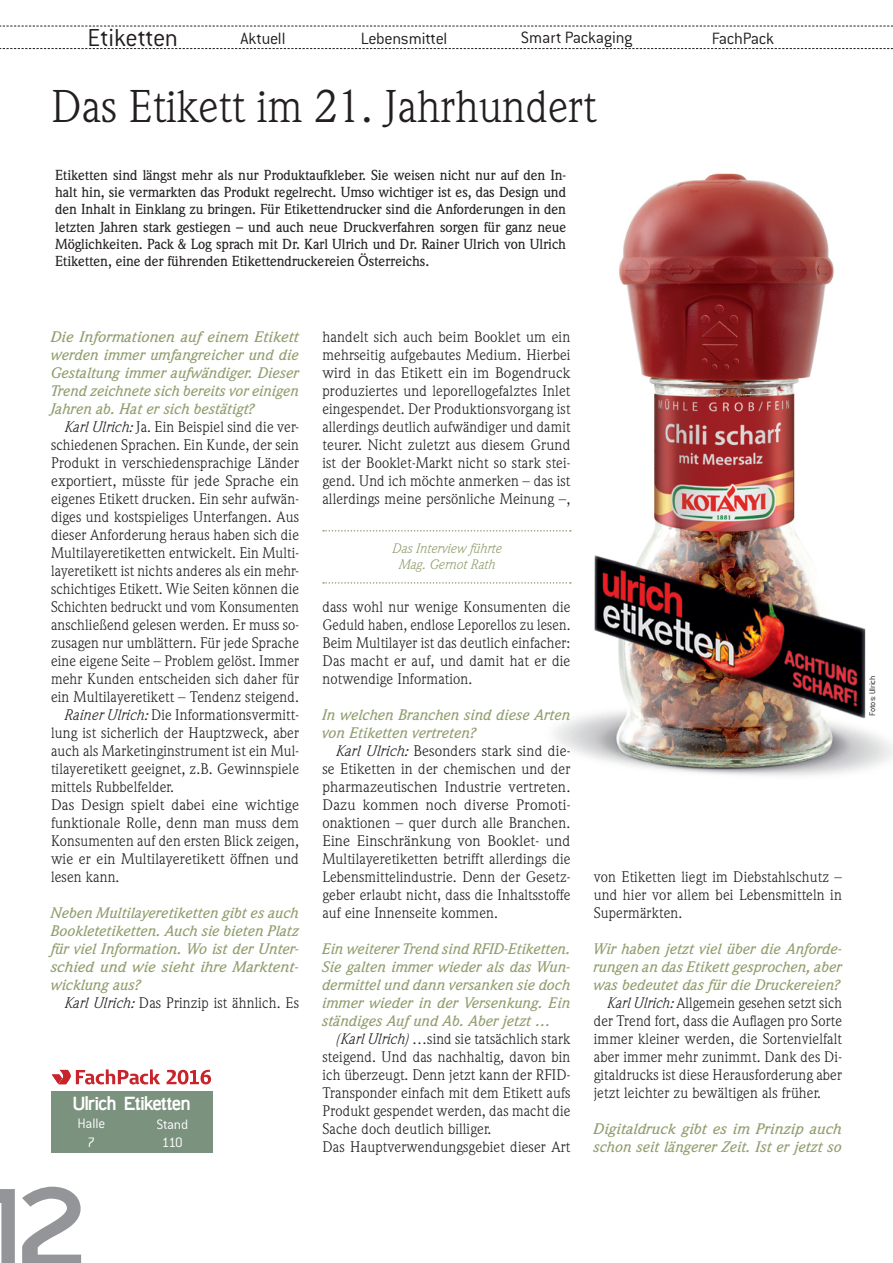
<style>
.page{position:relative;width:893px;height:1263px;background:#fff}
.page>*{position:absolute;margin:0;border:0;box-sizing:border-box;transform-origin:0 0}
.t1{font:700 108px "Aerohop";color:#939598}
.t2{font:45px "Weidemann Std";color:#231f20}
.t3{font:300 27px "Conduit ITC Pro";letter-spacing:-.02em;color:#231f20}
.t4{font:300 18px "Conduit ITC Pro";letter-spacing:-.015em;color:#231f20}
.t5{font:700 18px "Aerohop";letter-spacing:-.02em;color:#fff}
.t6{font:15px/18px "Weidemann Std";letter-spacing:.01em;color:#231f20;text-align:justify}
.t7{font:italic 500 15px/18px "Weidemann Std";letter-spacing:.01em;color:#919e6e;text-align:justify}
.t8{font:italic 500 15px/18px "Weidemann Std";letter-spacing:.01em;color:#919e6e;text-align:justify;scale:1.04 1}
.t9{font:15px "Weidemann Std";letter-spacing:.01em;color:#231f20;scale:1.04 1}
.t10{font:15px "Weidemann Std";letter-spacing:.01em;color:#231f20;scale:.96 1}
.t11{font:15px "Weidemann Std";letter-spacing:.01em;color:#231f20;scale:1.05 1}
.t12{font:300 15px "Conduit ITC Pro";letter-spacing:-.02em;color:#fff}
.t13{font:500 14.25px/17.1px "Weidemann Std";letter-spacing:-.01em;color:#231f20;text-align:justify}
.t14{font:italic 13.5px/16.2px "Weidemann Std";color:#919e6e;text-align:center}
.t15{font:300 9px "Conduit ITC Pro";letter-spacing:-.01em;color:#231f20}
.s1{font-style:italic}
</style>
<div class="page">
<img style="left:527px;top:173px;width:366px;height:603px">
<svg style="left:323px;top:530px;width:248px;height:1px"></svg>
<svg style="left:323px;top:582px;width:248px;height:2px"></svg>
<div style="left:51px;top:1091px;width:162px;height:62px;background:#7b927e"></div>
<svg style="left:52px;top:1069px;width:159px;height:15px"></svg>
<svg style="left:0;top:48px;width:893px;height:1px"></svg>
<svg style="left:0;top:26px;width:893px;height:1px"></svg>
<h3 class="t3" style="left:88px;top:23px;width:92px">Etiketten</h3>
<p class="t4" style="left:240px;top:28px;width:47px">Aktuell</p>
<p class="t4" style="left:361px;top:28px;width:88px">Lebensmittel</p>
<p class="t4" style="left:521px;top:28px;width:113px">Smart Packaging</p>
<p class="t4" style="left:712px;top:28px;width:64px">FachPack</p>
<h2 class="t2" style="left:51px;top:80px;width:547px">Das Etikett im 21. Jahrhundert</h2>
<p class="t13" style="left:55px;top:167px;width:512px">Etiketten sind längst mehr als nur Produktaufkleber. Sie weisen nicht nur auf den In&shy;halt hin, sie vermarkten das Produkt regelrecht. Umso wichtiger ist es, das Design und den Inhalt in Einklang zu bringen. Für Etikettendrucker sind die Anforderungen in den letzten Jahren stark gestiegen – und auch neue Druckverfahren sorgen für ganz neue Möglichkeiten. Pack &amp; Log sprach mit Dr. Karl Ulrich und Dr. Rainer Ulrich von Ulrich Etiketten, eine der führenden Etikettendruckereien Österreichs.</p>
<p class="t8" style="left:51px;top:328px;width:240px">Die Informationen auf einem Etikett werden immer umfangreicher und die Gestaltung immer aufwändiger. Dieser Trend zeichnete sich bereits vor einigen Jahren ab. Hat er sich bestätigt?</p>
<p class="t6" style="left:64px;top:418px;width:237px"><span class="s1">Karl Ulrich:</span> Ja. Ein Beispiel sind die ver-</p>
<p class="t6" style="left:51px;top:436px;width:249px">schiedenen Sprachen. Ein Kunde, der sein</p>
<p class="t6" style="left:51px;top:454px;width:249px">Produkt in verschiedensprachige Länder</p>
<p class="t9" style="left:51px;top:472px;width:240px">exportiert, müsste für jede Sprache ein</p>
<p class="t6" style="left:51px;top:490px;width:250px">eigenes Etikett drucken. Ein sehr aufwän-</p>
<p class="t6" style="left:51px;top:508px;width:249px">diges und kostspieliges Unterfangen. Aus</p>
<p class="t6" style="left:51px;top:526px;width:249px">dieser Anforderung heraus haben sich die</p>
<p class="t6" style="left:51px;top:544px;width:249px">Multilayeretiketten entwickelt. Ein Multi-</p>
<p class="t6" style="left:51px;top:562px;width:249px">layeretikett ist nichts anderes als ein mehr-</p>
<p class="t6" style="left:51px;top:580px;width:250px">schichtiges Etikett. Wie Seiten können die</p>
<p class="t10" style="left:51px;top:598px;width:260px">Schichten bedruckt und vom Konsumenten</p>
<p class="t6" style="left:51px;top:616px;width:249px">anschließend gelesen werden. Er muss so-</p>
<p class="t6" style="left:51px;top:634px;width:250px">zusagen nur umblättern. Für jede Sprache</p>
<p class="t6" style="left:51px;top:652px;width:250px">eine eigene Seite – Problem gelöst. Immer</p>
<p class="t6" style="left:51px;top:670px;width:249px">mehr Kunden entscheiden sich daher für</p>
<p class="t6" style="left:51px;top:688px;width:249px">ein Multilayeretikett – Tendenz steigend.</p>
<p class="t6" style="left:64px;top:706px;width:237px"><span class="s1">Rainer Ulrich:</span> Die Informationsvermitt-</p>
<p class="t6" style="left:51px;top:724px;width:249px">lung ist sicherlich der Hauptzweck, aber</p>
<p class="t6" style="left:51px;top:742px;width:249px">auch als Marketinginstrument ist ein Mul-</p>
<p class="t6" style="left:51px;top:760px;width:249px">tilayeretikett geeignet, z.B. Gewinnspiele</p>
<p class="t6" style="left:51px;top:778px;width:124px">mittels Rubbelfelder.</p>
<p class="t11" style="left:51px;top:796px;width:238px">Das Design spielt dabei eine wichtige</p>
<p class="t6" style="left:51px;top:814px;width:250px">funktionale Rolle, denn man muss dem</p>
<p class="t6" style="left:51px;top:832px;width:249px">Konsumenten auf den ersten Blick zeigen,</p>
<p class="t6" style="left:51px;top:850px;width:249px">wie er ein Multilayeretikett öffnen und</p>
<p class="t6" style="left:51px;top:868px;width:70px">lesen kann.</p>
<p class="t7" style="left:51px;top:904px;width:249px">Neben Multilayeretiketten gibt es auch Bookletetiketten. Auch sie bieten Platz für viel Information. Wo ist der Unter&shy;schied und wie sieht ihre Marktent&shy;wicklung aus?</p>
<p class="t6" style="left:64px;top:994px;width:237px"><span class="s1">Karl Ulrich:</span> Das Prinzip ist ähnlich. Es</p>
<p class="t5" style="left:73px;top:1092px;width:118px">Ulrich Etiketten</p>
<p class="t12" style="left:78px;top:1115px;width:29px">Halle</p>
<p class="t12" style="left:156px;top:1116px;width:33px">Stand</p>
<p class="t12" style="left:88px;top:1134px;width:9px">7</p>
<p class="t12" style="left:162px;top:1134px;width:23px">110</p>
<h1 class="t1" style="left:-9px;top:1159px;width:95px">12</h1>
<p class="t6" style="left:322px;top:328px;width:250px">handelt sich auch beim Booklet um ein mehrseitig aufgebautes Medium. Hierbei wird in das Etikett ein im Bogendruck produziertes und leporellogefalztes Inlet eingespendet. Der Produktionsvorgang ist allerdings deutlich aufwändiger und damit teurer. Nicht zuletzt aus diesem Grund ist der Booklet-Markt nicht so stark stei&shy;gend. Und ich möchte anmerken – das ist allerdings meine persönliche Meinung –,</p>
<p class="t14" style="left:391px;top:540px;width:111px">Das Interview führte<br>Mag. Gernot Rath</p>
<p class="t6" style="left:322px;top:598px;width:250px">dass wohl nur wenige Konsumenten die Geduld haben, endlose Leporellos zu lesen.<br>Beim Multilayer ist das deutlich einfacher:<br>Das macht er auf, und damit hat er die notwendige Information.</p>
<p class="t7" style="left:322px;top:706px;width:250px">In welchen Branchen sind diese Arten von Etiketten vertreten?</p>
<p class="t6" style="left:322px;top:742px;width:250px;text-indent:13px"><span class="s1">Karl Ulrich:</span> Besonders stark sind die&shy;se Etiketten in der chemischen und der pharmazeutischen Industrie vertreten.<br>Dazu kommen noch diverse Promoti&shy;onaktionen – quer durch alle Branchen.<br>Eine Einschränkung von Booklet- und Multilayeretiketten betrifft allerdings die Lebensmittelindustrie. Denn der Gesetz&shy;geber erlaubt nicht, dass die Inhaltsstoffe auf eine Innenseite kommen.</p>
<p class="t7" style="left:322px;top:940px;width:250px">Ein weiterer Trend sind RFID-Etiketten.<br>Sie galten immer wieder als das Wun&shy;dermittel und dann versanken sie doch immer wieder in der Versenkung. Ein ständiges Auf und Ab. Aber jetzt …</p>
<p class="t6" style="left:322px;top:1030px;width:250px;text-align:left;text-indent:13px"><span class="s1">(Karl Ulrich)</span> …sind sie tatsächlich stark steigend. Und das nachhaltig, davon bin ich überzeugt. Denn jetzt kann der RFID-Transponder einfach mit dem Etikett aufs Produkt gespendet werden, das macht die Sache doch deutlich billiger.<br>Das Hauptverwendungsgebiet dieser Art</p>
<p class="t6" style="left:594px;top:868px;width:250px">von Etiketten liegt im Diebstahlschutz – und hier vor allem bei Lebensmitteln in Supermärkten.</p>
<p class="t7" style="left:594px;top:940px;width:250px">Wir haben jetzt viel über die Anforde-</p>
<p class="t7" style="left:594px;top:958px;width:250px">rungen an das Etikett gesprochen, aber</p>
<p class="t7" style="left:594px;top:976px;width:248px">was bedeutet das für die Druckereien?</p>
<p class="t6" style="left:607px;top:994px;width:237px"><span class="s1">Karl Ulrich:</span> Allgemein gesehen setzt sich</p>
<p class="t6" style="left:594px;top:1012px;width:250px">der Trend fort, dass die Auflagen pro Sorte</p>
<p class="t6" style="left:594px;top:1030px;width:250px">immer kleiner werden, die Sortenvielfalt</p>
<p class="t6" style="left:594px;top:1048px;width:250px">aber immer mehr zunimmt. Dank des Di-</p>
<p class="t6" style="left:594px;top:1066px;width:250px">gitaldrucks ist diese Herausforderung aber</p>
<p class="t6" style="left:594px;top:1084px;width:229px">jetzt leichter zu bewältigen als früher.</p>
<p class="t8" style="left:594px;top:1120px;width:240px">Digitaldruck gibt es im Prinzip auch schon seit längerer Zeit. Ist er jetzt so</p>
<p class="t15" style="left:867px;top:716px;width:42px;rotate:-90deg">Fotos: Ulrich</p>
</div>
